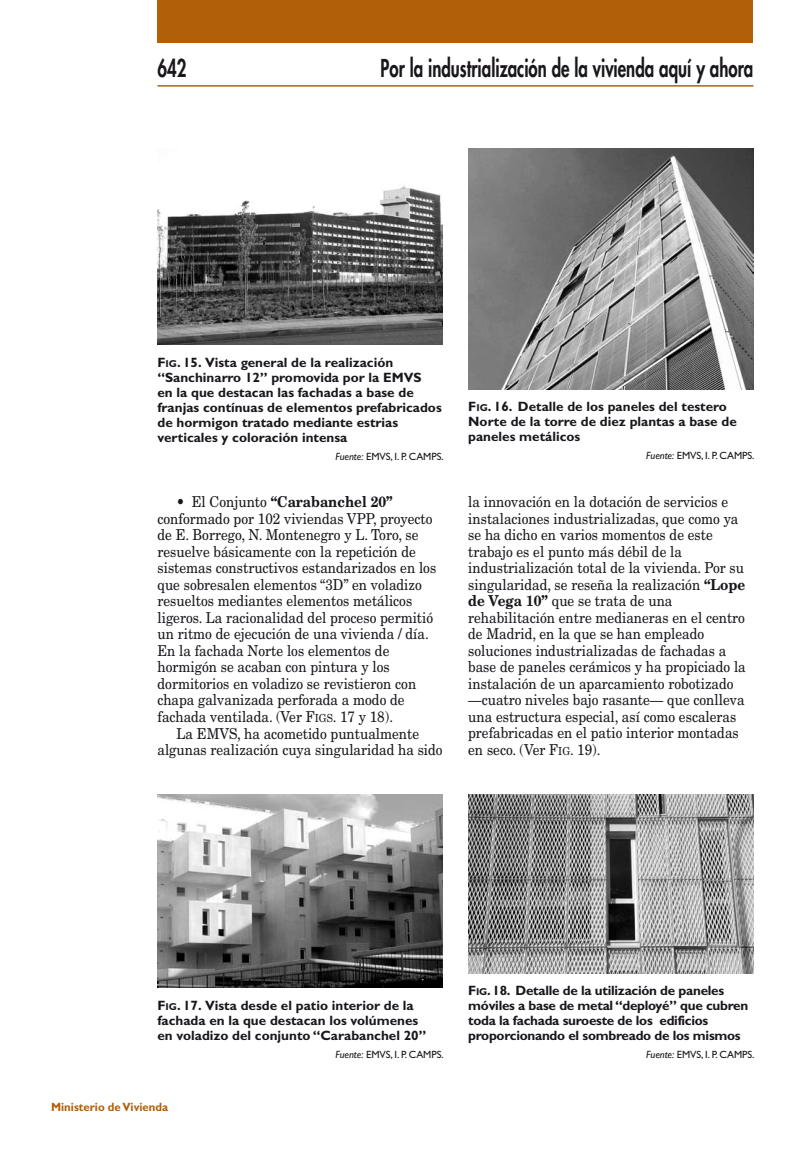
<style>
.page{position:relative;width:796px;height:1149px;background:#fff}
.page>*{position:absolute;margin:0;border:0;box-sizing:border-box;transform-origin:0 0}
.t1{font:800 24px "Futura";color:#1a171c;scale:.7 1}
.t2{font:15px/16.5px "New Century Schlbk";color:#1a171c;scale:.9 1}
.t3{font:700 13.5px/15px "Gill Sans";color:#1a171c}
.t4{font:700 13.5px/15px "Gill Sans";letter-spacing:-.02em;color:#1a171c}
.t5{font:700 12px "Gill Sans";color:#b16009;scale:.95 1}
.t6{font:10.5px "Gill Sans";letter-spacing:-.01em;color:#1a171c}
.s1{font-style:inherit}
.s2{font-size:10.05px}
.s3{font-style:italic}
.s4{font-weight:700}
.s5{font-size:11.1px}
</style>
<div class="page">
<div style="left:157px;top:0;width:596px;height:43px;background:#b16009"></div>
<hr style="left:157px;top:85px;width:596px;height:2px;background:#b16009">
<img style="left:157px;top:185px;width:285px;height:159px">
<img style="left:468px;top:149px;width:285px;height:240px">
<img style="left:468px;top:794px;width:285px;height:178px">
<img style="left:157px;top:794px;width:285px;height:193px">
<h1 class="t1" style="left:157px;top:52px;width:43px">642</h1>
<h1 class="t1" style="left:380px;top:52px;width:534px">Por la industrialización de la vivienda aquí y ahora</h1>
<p class="t3" style="left:157px;top:354px;width:285px"><span class="s1">F</span><span class="s2">ig</span><span class="s1">.</span> 15. Vista general de la realización “Sanchinarro 12” promovida por la EMVS<br>en la que destacan las fachadas a base de franjas contínuas de elementos prefabricados de hormigon tratado mediante estrias verticales y coloración intensa</p>
<p class="t6" style="left:335px;top:450px;width:110px"><span class="s3">Fuente:</span> EMVS, I. P. CAMPS.</p>
<p class="t2" style="left:157px;top:493px;width:311px;text-indent:19px">• El Conjunto <span class="s4">“Carabanchel 20” </span>conformado por 102 viviendas VPP, proyecto de E. Borrego, N. Montenegro y L. Toro, se resuelve básicamente con la repetición de sistemas constructivos estandarizados en los que sobresalen elementos “3D” en voladizo resueltos mediantes elementos metálicos ligeros. La racionalidad del proceso permitió un ritmo de ejecución de una vivienda / día.<br>En la fachada Norte los elementos de hormigón se acaban con pintura y los dormitorios en voladizo se revistieron con chapa galvanizada perforada a modo de fachada ventilada. (Ver <span class="s1">F</span><span class="s5">igs</span><span class="s1">.</span> 17 y 18).</p>
<p class="t2" style="left:157px;top:724px;width:318px;text-align:center">La EMVS, ha acometido puntualmente algunas realización cuya singularidad ha sido</p>
<p class="t3" style="left:468px;top:399px;width:270px"><span class="s1">F</span><span class="s2">ig</span><span class="s1">.</span> 16. Detalle de los paneles del testero<br>Norte de la torre de diez plantas a base de paneles metálicos</p>
<p class="t6" style="left:645px;top:449px;width:110px"><span class="s3">Fuente:</span> EMVS, I. P. CAMPS.</p>
<p class="t2" style="left:468px;top:493px;width:310px">la innovación en la dotación de servicios e instalaciones industrializadas, que como ya se ha dicho en varios momentos de este trabajo es el punto más débil de la industrialización total de la vivienda. Por su singularidad, se reseña la realización <span class="s4">“Lope de Vega 10”</span> que se trata de una rehabilitación entre medianeras en el centro de Madrid, en la que se han empleado soluciones industrializadas de fachadas a base de paneles cerámicos y ha propiciado la instalación de un aparcamiento robotizado —cuatro niveles bajo rasante— que conlleva una estructura especial, así como escaleras prefabricadas en el patio interior montadas en seco. (Ver <span class="s1">F</span><span class="s5">ig</span>. 19).</p>
<p class="t3" style="left:157px;top:997px;width:270px"><span class="s1">F</span><span class="s2">ig</span><span class="s1">.</span> 17. Vista desde el patio interior de la fachada en la que destacan los volúmenes en voladizo del conjunto “Carabanchel 20”</p>
<p class="t6" style="left:335px;top:1047px;width:110px"><span class="s3">Fuente:</span> EMVS, I. P. CAMPS.</p>
<p class="t5" style="left:51px;top:1099px;width:125px">Ministerio de Vivienda</p>
<p class="t4" style="left:468px;top:982px;width:281px"><span class="s1">F</span><span class="s2">ig</span><span class="s1">.</span> 18. Detalle de la utilización de paneles móviles a base de metal “deployé” que cubren toda la fachada suroeste de los edificios proporcionando el sombreado de los mismos</p>
<p class="t6" style="left:645px;top:1047px;width:110px"><span class="s3">Fuente:</span> EMVS, I. P. CAMPS.</p>
</div>
